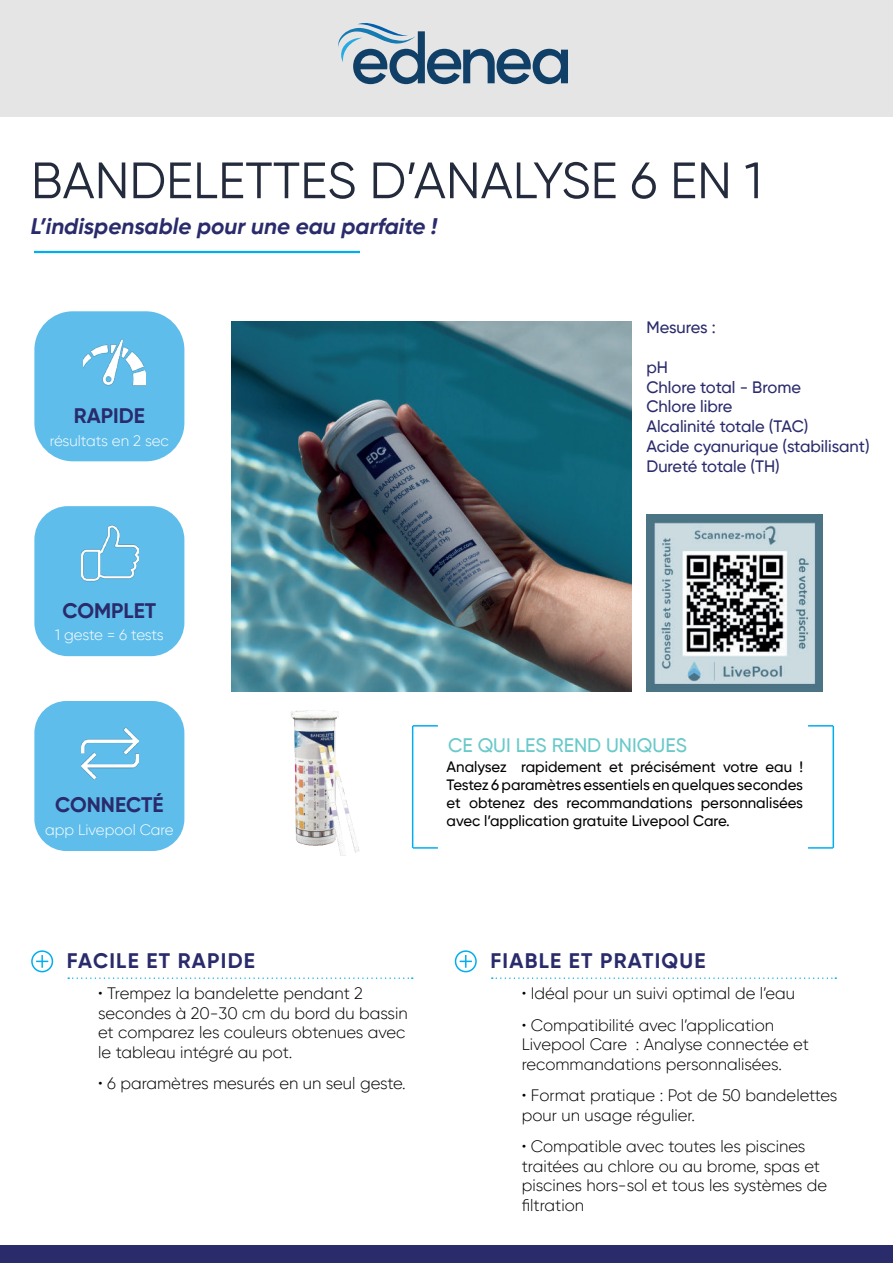
<style>
.page{position:relative;width:893px;height:1263px;background:#fff}
.page>*{position:absolute;margin:0;border:0;box-sizing:border-box;transform-origin:0 0}
.t1{font:51px "Gilroy";color:#232b3c}
.t2{font:italic 700 22.5px "Gilroy";color:#2a2b6b}
.t3{font:700 21px "Gilroy";letter-spacing:.045em;color:#2a2b6b}
.t4{font:700 21px "Gilroy";color:#2a2b6b}
.t5{font:500 19.5px "Gilroy";color:#6ac9c9}
.t6{font:300 16.5px/19.5px "Gilroy";color:#000001}
.t7{font:500 16.5px/19.8px "Gilroy";color:#2a2b6b}
.t8{font:500 15px/18px "Gilroy";color:#000001;text-align:justify}
.t9{font:300 15px "Gilroy";letter-spacing:-.005em;color:#fff}
</style>
<div class="page">
<div style="left:34px;top:311px;width:150px;height:150px;background:#5ebdeb;border-radius:39px"></div>
<div style="left:34px;top:506px;width:150px;height:150px;background:#5ebdeb;border-radius:34px"></div>
<div style="left:34px;top:701px;width:150px;height:150px;background:#5ebdeb;border-radius:32px"></div>
<div style="left:0;top:0;width:893px;height:117px;background:#e4e5e4"></div>
<svg style="left:338px;top:23px;width:230px;height:61px"></svg>
<hr style="left:34px;top:251px;width:326px;height:2px;background:#00aeef">
<div style="left:0;top:1245px;width:893px;height:18px;background:#2a2b6b"></div>
<div style="left:31px;top:950px;width:22px;height:22px;border:2px solid #00aeef;border-radius:50%"></div>
<svg style="left:36px;top:955px;width:12px;height:13px"></svg>
<svg style="left:68px;top:977px;width:345px;height:2px"></svg>
<div style="left:455px;top:950px;width:22px;height:22px;border:2px solid #00aeef;border-radius:50%"></div>
<svg style="left:460px;top:955px;width:12px;height:13px"></svg>
<svg style="left:492px;top:977px;width:344px;height:2px"></svg>
<img style="left:232px;top:321px;width:399px;height:370px">
<img style="left:84px;top:339px;width:62px;height:47px">
<img style="left:82px;top:727px;width:56px;height:53px">
<img style="left:82px;top:525px;width:56px;height:56px">
<svg style="left:413px;top:725px;width:25px;height:1px"></svg>
<hr style="left:412px;top:726px;width:1px;height:122px;background:#00aeef">
<hr style="left:413px;top:847px;width:25px;height:2px;background:#00aeef">
<svg style="left:808px;top:725px;width:25px;height:1px"></svg>
<hr style="left:833px;top:726px;width:1px;height:122px;background:#00aeef">
<hr style="left:808px;top:847px;width:25px;height:2px;background:#00aeef">
<img style="left:646px;top:514px;width:176px;height:177px">
<img style="left:290px;top:710px;width:70px;height:146px">
<h1 class="t1" style="left:31px;top:152px;width:732px">BANDELETTES D’ANALYSE 6 EN 1</h1>
<h2 class="t2" style="left:31px;top:216px;width:408px">L’indispensable pour une eau parfaite !</h2>
<p class="t3" style="left:74px;top:404px;width:73px">RAPIDE</p>
<p class="t9" style="left:50px;top:434px;width:121px">résultats en 2 sec</p>
<p class="t7" style="left:646px;top:318px;width:71px">Mesures :</p>
<p class="t7" style="left:646px;top:358px;width:225px">pH<br>Chlore total - Brome<br>Chlore libre<br>Alcalinité totale (TAC)<br>Acide cyanurique (stabilisant)<br>Dureté totale (TH)</p>
<p class="t4" style="left:63px;top:599px;width:95px">COMPLET</p>
<p class="t9" style="left:55px;top:628px;width:110px">1 geste = 6 tests</p>
<p class="t4" style="left:55px;top:793px;width:110px">CONNECTÉ</p>
<p class="t9" style="left:45px;top:823px;width:130px">app Livepool Care</p>
<p class="t5" style="left:448px;top:736px;width:240px">CE QUI LES REND UNIQUES</p>
<p class="t8" style="left:447px;top:758px;width:358px">Analysez rapidement et précisément votre eau !<br>Testez 6 paramètres essentiels en quelques secondes et obtenez des recommandations personnalisées avec l’application gratuite Livepool Care.</p>
<p class="t3" style="left:67px;top:949px;width:190px">FACILE ET RAPIDE</p>
<p class="t6" style="left:98px;top:985px;width:311px">• Trempez la bandelette pendant 2 secondes à 20-30 cm du bord du bassin et comparez les couleurs obtenues avec le tableau intégré au pot.</p>
<p class="t6" style="left:98px;top:1075px;width:309px">• 6 paramètres mesurés en un seul geste.</p>
<p class="t3" style="left:490px;top:949px;width:217px">FIABLE ET PRATIQUE</p>
<p class="t6" style="left:522px;top:985px;width:275px">• Idéal pour un suivi optimal de l’eau</p>
<p class="t6" style="left:522px;top:1016px;width:289px">• Compatibilité avec l’application<br>Livepool Care : Analyse connectée et recommandations personnalisées.</p>
<p class="t6" style="left:522px;top:1087px;width:317px">• Format pratique : Pot de 50 bandelettes pour un usage régulier.</p>
<p class="t6" style="left:522px;top:1138px;width:307px">• Compatible avec toutes les piscines traitées au chlore ou au brome, spas et piscines hors-sol et tous les systèmes de filtration</p>
</div>
